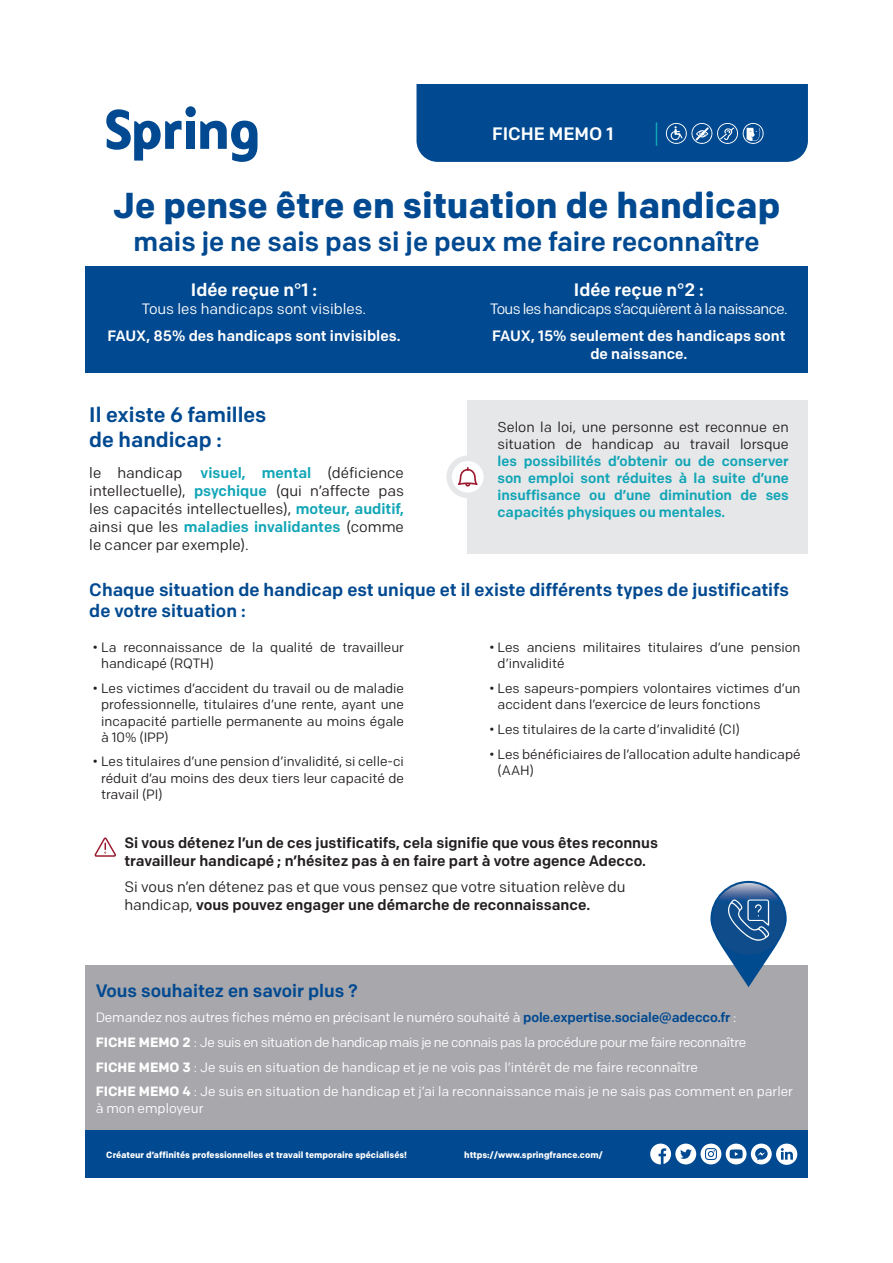
<style>
.page{position:relative;width:893px;height:1263px;background:#fff}
.page>*{position:absolute;margin:0;border:0;box-sizing:border-box;transform-origin:0 0}
.t1{font:700 36px "Colfax";color:#014990}
.t2{font:500 27px "Colfax";color:#014990}
.t3{font:500 21px/25.2px "Colfax";color:#014990}
.t4{font:500 18px/21.6px "Colfax";color:#014990}
.t5{font:500 18px "Colfax";color:#fff}
.t6{font:15px/18px "Colfax";color:#231f20}
.t7{font:500 15px/18px "Colfax";color:#231f20}
.t8{font:500 15px/18px "Colfax";color:#fff;text-align:center}
.t9{font:15px "Colfax";letter-spacing:-.04em;color:#fff}
.t10{font:15px "Colfax";color:#fff}
.t11{font:500 14.25px/17.1px "Colfax";color:#11a5b6;text-align:justify}
.t12{font:13.5px/16.2px "Colfax";color:#231f20}
.t13{font:13.5px/16.2px "Colfax";letter-spacing:-.01em;color:#fff}
.t14{font:13.5px "Colfax";letter-spacing:-.03em;color:#fff}
.t15{font:700 9px "Colfax";color:#fff}
.s1{font-weight:500;color:#11a5b6}
.s2{font-weight:400;color:#231f20}
.s3{font-weight:500}
.s4{font-weight:500;color:#014990}
.s5{font-weight:700}
</style>
<div class="page">
<div style="left:85px;top:965px;width:723px;height:165px;background:#a7a7ac"></div>
<div style="left:85px;top:266px;width:723px;height:107px;background:#014990"></div>
<div style="left:416px;top:60px;width:392px;height:102px;background:#014990;border-radius:21px"></div>
<svg style="left:665px;top:123px;width:99px;height:21px"></svg>
<svg style="left:656px;top:123px;width:1px;height:22px"></svg>
<div style="left:186px;top:121px;width:9px;height:28px;background:#014990"></div>
<div style="left:185px;top:106px;width:11px;height:11px;background:#014990;border-radius:50%"></div>
<svg style="left:200px;top:121px;width:57px;height:41px"></svg>
<svg style="left:106px;top:109px;width:76px;height:52px"></svg>
<div style="left:85px;top:1130px;width:723px;height:48px;background:#014990"></div>
<svg style="left:650px;top:1143px;width:147px;height:22px"></svg>
<div style="left:404px;top:50px;width:433px;height:34px;background:#fff"></div>
<svg style="left:710px;top:881px;width:77px;height:106px"></svg>
<div style="left:468px;top:400px;width:340px;height:153px;background:#e6e7e9"></div>
<svg style="left:449px;top:458px;width:37px;height:37px"></svg>
<div style="left:446px;top:455px;width:43px;height:43px;border:5px solid #e6e7e9;border-radius:50%"></div>
<svg style="left:458px;top:467px;width:20px;height:20px"></svg>
<svg style="left:95px;top:837px;width:21px;height:20px"></svg>
<h3 class="t5" style="left:492px;top:123px;width:123px">FICHE MEMO 1</h3>
<p class="t1" style="left:113px;top:184px;width:669px">Je pense être en situation de handicap</p>
<p class="t2" style="left:133px;top:225px;width:628px">mais je ne sais pas si je peux me faire reconnaître</p>
<p class="t5" style="left:191px;top:279px;width:128px">Idée reçue n°1 :</p>
<p class="t10" style="left:142px;top:300px;width:226px">Tous les handicaps sont visibles.</p>
<p class="t8" style="left:108px;top:326px;width:294px">FAUX, 85% des handicaps sont invisibles.</p>
<p class="t3" style="left:89px;top:402px;width:179px">Il existe 6 familles de handicap :</p>
<p class="t6" style="left:89px;top:464px;width:316px;text-align:justify">le handicap <span class="s1">visuel, mental</span> (déficience intellectuelle), <span class="s1">psychique</span> (qui n’affecte pas les capacités intellectuelles), <span class="s1">moteur, auditif, </span>ainsi que les <span class="s1">maladies invalidantes</span> (comme le cancer par exemple).</p>
<p class="t5" style="left:574px;top:279px;width:132px">Idée reçue n°2 :</p>
<p class="t9" style="left:490px;top:300px;width:299px">Tous les handicaps s’acquièrent à la naissance.</p>
<p class="t8" style="left:492px;top:326px;width:295px">FAUX, 15% seulement des handicaps sont de naissance.</p>
<p class="t11" style="left:497px;top:418px;width:293px"><span class="s2">Selon la loi, une personne est reconnue en situation de handicap au travail lorsque </span>les possibilités d’obtenir ou de conserver son emploi sont réduites à la suite d’une insuffisance ou d’une diminution de ses capacités physiques ou mentales.</p>
<p class="t4" style="left:89px;top:579px;width:701px">Chaque situation de handicap est unique et il existe différents types de justificatifs de votre situation :</p>
<p class="t12" style="left:101px;top:639px;width:304px;text-indent:-9px">• La reconnaissance de la qualité de travailleur handicapé (RQTH)</p>
<p class="t12" style="left:101px;top:680px;width:304px;text-align:justify;text-indent:-9px">• Les victimes d’accident du travail ou de maladie professionnelle, titulaires d’une rente, ayant une incapacité partielle permanente au moins égale à 10% (IPP)</p>
<p class="t12" style="left:101px;top:753px;width:304px;text-align:justify;text-indent:-9px">• Les titulaires d’une pension d’invalidité, si celle-ci réduit d’au moins des deux tiers leur capacité de travail (PI)</p>
<p class="t12" style="left:498px;top:639px;width:304px;text-indent:-9px">• Les anciens militaires titulaires d’une pension d’invalidité</p>
<p class="t12" style="left:498px;top:680px;width:304px;text-indent:-9px">• Les sapeurs-pompiers volontaires victimes d’un accident dans l’exercice de leurs fonctions</p>
<p class="t12" style="left:489px;top:721px;width:252px">• Les titulaires de la carte d’invalidité (CI)</p>
<p class="t12" style="left:498px;top:746px;width:304px;text-indent:-9px">• Les bénéficiaires de l’allocation adulte handicapé (AAH)</p>
<p class="t7" style="left:124px;top:833px;width:535px">Si vous détenez l’un de ces justificatifs, cela signifie que vous êtes reconnus travailleur handicapé ; n’hésitez pas à en faire part à votre agence Adecco.</p>
<p class="t6" style="left:124px;top:878px;width:503px">Si vous n’en détenez pas et que vous pensez que votre situation relève du handicap, <span class="s3">vous pouvez engager une démarche de reconnaissance.</span></p>
<p class="t4" style="left:96px;top:980px;width:263px">Vous souhaitez en savoir plus ?</p>
<p class="t13" style="left:96px;top:1009px;width:642px">Demandez nos autres fiches mémo en précisant le numéro souhaité à <span class="s4">pole.expertise.sociale@adecco.fr</span> :</p>
<p class="t14" style="left:96px;top:1034px;width:652px"><span class="s5">FICHE MEMO 2</span> : Je suis en situation de handicap mais je ne connais pas la procédure pour me faire reconnaître</p>
<p class="t13" style="left:96px;top:1059px;width:604px"><span class="s5">FICHE MEMO 3</span> : Je suis en situation de handicap et je ne vois pas l’intérêt de me faire reconnaître</p>
<p class="t13" style="left:96px;top:1083px;width:699px"><span class="s5">FICHE MEMO 4</span> : Je suis en situation de handicap et j’ai la reconnaissance mais je ne sais pas comment en parler à mon employeur</p>
<p class="t15" style="left:106px;top:1149px;width:302px">Créateur d’affinités professionnelles et travail temporaire spécialisés!</p>
<p class="t15" style="left:464px;top:1149px;width:140px">https://www.springfrance.com/</p>
</div>
